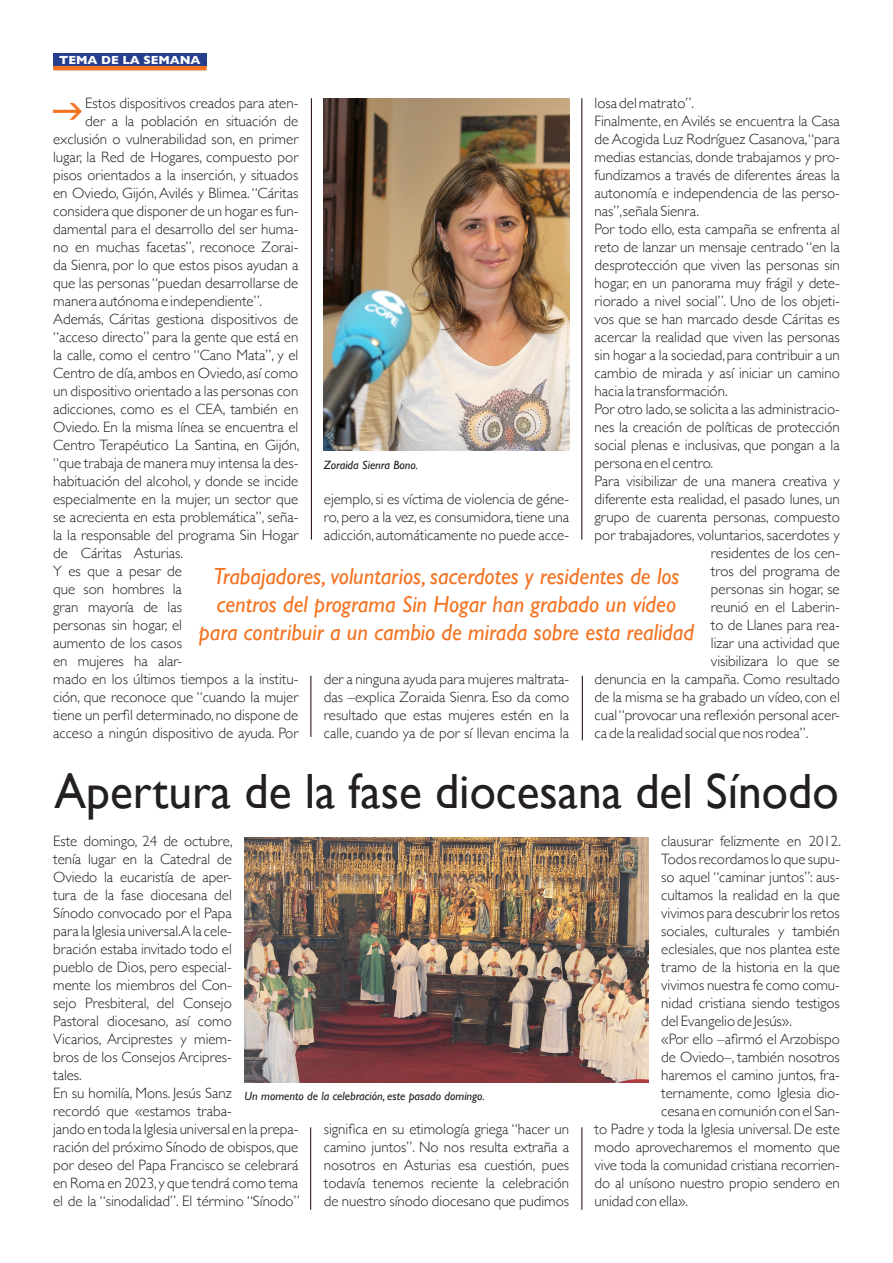
<style>
.page{position:relative;width:893px;height:1263px;background:#fff}
.page>*{position:absolute;margin:0;border:0;box-sizing:border-box;transform-origin:0 0}
.t1{font:49.5px "Gill Sans";color:#231f20;scale:.96 1}
.t2{font:italic 23.25px/27.9px "Gill Sans";color:#f47321;text-align:center}
.Texto_general{font:300 15px/18px "Gill Sans";color:#231f20;text-align:justify}
.t3{font:italic 12px "Gill Sans";color:#231f20}
.t4{font:700 12px "Gill Sans";color:#fff}
</style>
<div class="page">
<div style="left:53px;top:53px;width:154px;height:13px;background:#253f8e"></div>
<img style="left:324px;top:98px;width:245px;height:352px">
<hr style="left:53px;top:66px;width:154px;height:4px;background:#f47321">
<img style="left:245px;top:837px;width:403px;height:245px">
<hr style="left:582px;top:1127px;width:1px;height:83px;background:#1b0000">
<hr style="left:310px;top:1127px;width:1px;height:83px;background:#1b0000">
<hr style="left:582px;top:98px;width:1px;height:442px;background:#1b0000">
<hr style="left:311px;top:98px;width:1px;height:442px;background:#1b0000">
<hr style="left:582px;top:676px;width:1px;height:64px;background:#1b0000">
<hr style="left:311px;top:676px;width:1px;height:61px;background:#1b0000">
<p class="t4" style="left:59px;top:50px;width:143px">TEMA DE LA SEMANA</p>
<p class="Texto_general" style="left:595px;top:93px;width:101px">losa del matrato”.</p>
<p class="Texto_general" style="left:595px;top:111px;width:247px">Finalmente, en Avilés se encuentra la Casa de Acogida Luz Rodríguez Casanova,“para medias estancias, donde trabajamos y pro&shy;fundizamos a través de diferentes áreas la autonomía e independencia de las perso&shy;nas”,señala Sienra.</p>
<p class="Texto_general" style="left:595px;top:219px;width:247px">Por todo ello, esta campaña se enfrenta al reto de lanzar un mensaje centrado “en la desprotección que viven las personas sin hogar, en un panorama muy frágil y dete&shy;riorado a nivel social”. Uno de los objeti&shy;vos que se han marcado desde Cáritas es acercar la realidad que viven las personas sin hogar a la sociedad, para contribuir a un cambio de mirada y así iniciar un camino hacia la transformación.</p>
<p class="Texto_general" style="left:595px;top:399px;width:247px">Por otro lado, se solicita a las administracio&shy;nes la creación de políticas de protección social plenas e inclusivas, que pongan a la persona en el centro.</p>
<p class="Texto_general" style="left:595px;top:471px;width:247px">Para visibilizar de una manera creativa y</p>
<p class="Texto_general" style="left:595px;top:489px;width:247px">diferente esta realidad, el pasado lunes, un</p>
<p class="Texto_general" style="left:595px;top:507px;width:247px">grupo de cuarenta personas, compuesto</p>
<p class="Texto_general" style="left:595px;top:525px;width:247px">por trabajadores, voluntarios, sacerdotes y</p>
<p class="Texto_general" style="left:711px;top:543px;width:130px">residentes de los cen-</p>
<p class="Texto_general" style="left:711px;top:561px;width:130px">tros del programa de</p>
<p class="Texto_general" style="left:711px;top:579px;width:130px">personas sin hogar, se</p>
<p class="Texto_general" style="left:711px;top:597px;width:130px">reunió en el Laberin-</p>
<p class="Texto_general" style="left:711px;top:615px;width:130px">to de Llanes para rea-</p>
<p class="Texto_general" style="left:711px;top:633px;width:130px">lizar una actividad que</p>
<p class="Texto_general" style="left:711px;top:651px;width:130px">visibilizara lo que se</p>
<p class="Texto_general" style="left:595px;top:669px;width:247px">denuncia en la campaña. Como resultado</p>
<p class="Texto_general" style="left:595px;top:687px;width:247px">de la misma se ha grabado un vídeo, con el</p>
<p class="Texto_general" style="left:595px;top:705px;width:247px">cual “provocar una reflexión personal acer-</p>
<p class="Texto_general" style="left:595px;top:723px;width:215px">ca de la realidad social que nos rodea”.</p>
<p class="Texto_general" style="left:85px;top:93px;width:215px">Estos dispositivos creados para aten-</p>
<p class="Texto_general" style="left:85px;top:111px;width:215px">der a la población en situación de</p>
<p class="Texto_general" style="left:53px;top:129px;width:247px">exclusión o vulnerabilidad son, en primer</p>
<p class="Texto_general" style="left:53px;top:147px;width:247px">lugar, la Red de Hogares, compuesto por</p>
<p class="Texto_general" style="left:53px;top:165px;width:247px">pisos orientados a la inserción, y situados</p>
<p class="Texto_general" style="left:53px;top:183px;width:247px">en Oviedo, Gijón, Avilés y Blimea. “Cáritas</p>
<p class="Texto_general" style="left:53px;top:201px;width:247px">considera que disponer de un hogar es fun-</p>
<p class="Texto_general" style="left:53px;top:219px;width:247px">damental para el desarrollo del ser huma-</p>
<p class="Texto_general" style="left:53px;top:237px;width:247px">no en muchas facetas”, reconoce Zorai-</p>
<p class="Texto_general" style="left:53px;top:255px;width:247px">da Sienra, por lo que estos pisos ayudan a</p>
<p class="Texto_general" style="left:53px;top:273px;width:247px">que las personas “puedan desarrollarse de</p>
<p class="Texto_general" style="left:53px;top:291px;width:211px">manera autónoma e independiente”.</p>
<p class="Texto_general" style="left:53px;top:309px;width:248px;text-align:left">Además, Cáritas gestiona dispositivos de “acceso directo” para la gente que está en la calle, como el centro “Cano Mata”, y el Centro de día, ambos en Oviedo, así como un dispositivo orientado a las personas con adicciones, como es el CEA, también en Oviedo. En la misma línea se encuentra el Centro Terapéutico La Santina, en Gijón, “que trabaja de manera muy intensa la des&shy;habituación del alcohol, y donde se incide especialmente en la mujer, un sector que se acrecienta en esta problemática”, seña&shy;la la responsable del programa Sin Hogar de Cáritas Asturias.<br>Y es que a pesar de<br>que son hombres la<br>gran mayoría de las<br>personas sin hogar, el<br>aumento de los casos<br>en mujeres ha alar-<br>mado en los últimos tiempos a la institu&shy;ción, que reconoce que “cuando la mujer tiene un perfil determinado, no dispone de acceso a ningún dispositivo de ayuda. Por</p>
<p class="t3" style="left:324px;top:458px;width:96px">Zoraida Sienra Bono.</p>
<p class="Texto_general" style="left:324px;top:489px;width:247px">ejemplo, si es víctima de violencia de géne&shy;ro, pero a la vez, es consumidora, tiene una adicción, automáticamente no puede acce-</p>
<p class="t2" style="left:199px;top:562px;width:497px">Trabajadores, voluntarios, sacerdotes y residentes de los centros del programa Sin Hogar han grabado un vídeo para contribuir a un cambio de mirada sobre esta realidad</p>
<p class="Texto_general" style="left:324px;top:669px;width:247px">der a ninguna ayuda para mujeres maltrata&shy;das –explica Zoraida Sienra. Eso da como resultado que estas mujeres estén en la calle, cuando ya de por sí llevan encima la</p>
<p class="t1" style="left:55px;top:762px;width:818px">Apertura de la fase diocesana del Sínodo</p>
<p class="Texto_general" style="left:53px;top:831px;width:181px">Este domingo, 24 de octubre, tenía lugar en la Catedral de Oviedo la eucaristía de aper&shy;tura de la fase diocesana del Sínodo convocado por el Papa para la Iglesia universal.A la cele&shy;bración estaba invitado todo el pueblo de Dios, pero especial&shy;mente los miembros del Con&shy;sejo Presbiteral, del Consejo Pastoral diocesano, así como Vicarios, Arciprestes y miem&shy;bros de los Consejos Arcipres&shy;tales.</p>
<p class="Texto_general" style="left:53px;top:1083px;width:248px;text-align:left">En su homilía, Mons. Jesús Sanz<br>recordó que «estamos traba-<br>jando en toda la Iglesia universal en la prepa&shy;ración del próximo Sínodo de obispos, que por deseo del Papa Francisco se celebrará en Roma en 2023, y que tendrá como tema el de la “sinodalidad”. El término “Sínodo”</p>
<p class="Texto_general" style="left:661px;top:831px;width:181px">clausurar felizmente en 2012.<br>Todos recordamos lo que supu&shy;so aquel “caminar juntos”: aus&shy;cultamos la realidad en la que vivimos para descubrir los retos sociales, culturales y también eclesiales, que nos plantea este tramo de la historia en la que vivimos nuestra fe como comu&shy;nidad cristiana siendo testigos del Evangelio de Jesús».</p>
<p class="Texto_general" style="left:661px;top:1029px;width:180px">«Por ello –afirmó el Arzobispo</p>
<p class="Texto_general" style="left:661px;top:1047px;width:180px">de Oviedo–, también nosotros</p>
<p class="Texto_general" style="left:661px;top:1065px;width:180px">haremos el camino juntos, fra-</p>
<p class="Texto_general" style="left:661px;top:1083px;width:180px">ternamente, como Iglesia dio-</p>
<p class="Texto_general" style="left:661px;top:1101px;width:180px">cesana en comunión con el San-</p>
<p class="Texto_general" style="left:595px;top:1119px;width:247px">to Padre y toda la Iglesia universal. De este</p>
<p class="Texto_general" style="left:595px;top:1137px;width:247px">modo aprovecharemos el momento que</p>
<p class="Texto_general" style="left:595px;top:1155px;width:247px">vive toda la comunidad cristiana recorrien-</p>
<p class="Texto_general" style="left:595px;top:1173px;width:247px">do al unísono nuestro propio sendero en</p>
<p class="Texto_general" style="left:595px;top:1191px;width:95px">unidad con ella».</p>
<p class="t3" style="left:245px;top:1089px;width:242px">Un momento de la celebración, este pasado domingo.</p>
<p class="Texto_general" style="left:324px;top:1119px;width:247px">significa en su etimología griega “hacer un camino juntos”. No nos resulta extraña a nosotros en Asturias esa cuestión, pues todavía tenemos reciente la celebración de nuestro sínodo diocesano que pudimos</p>
</div>
